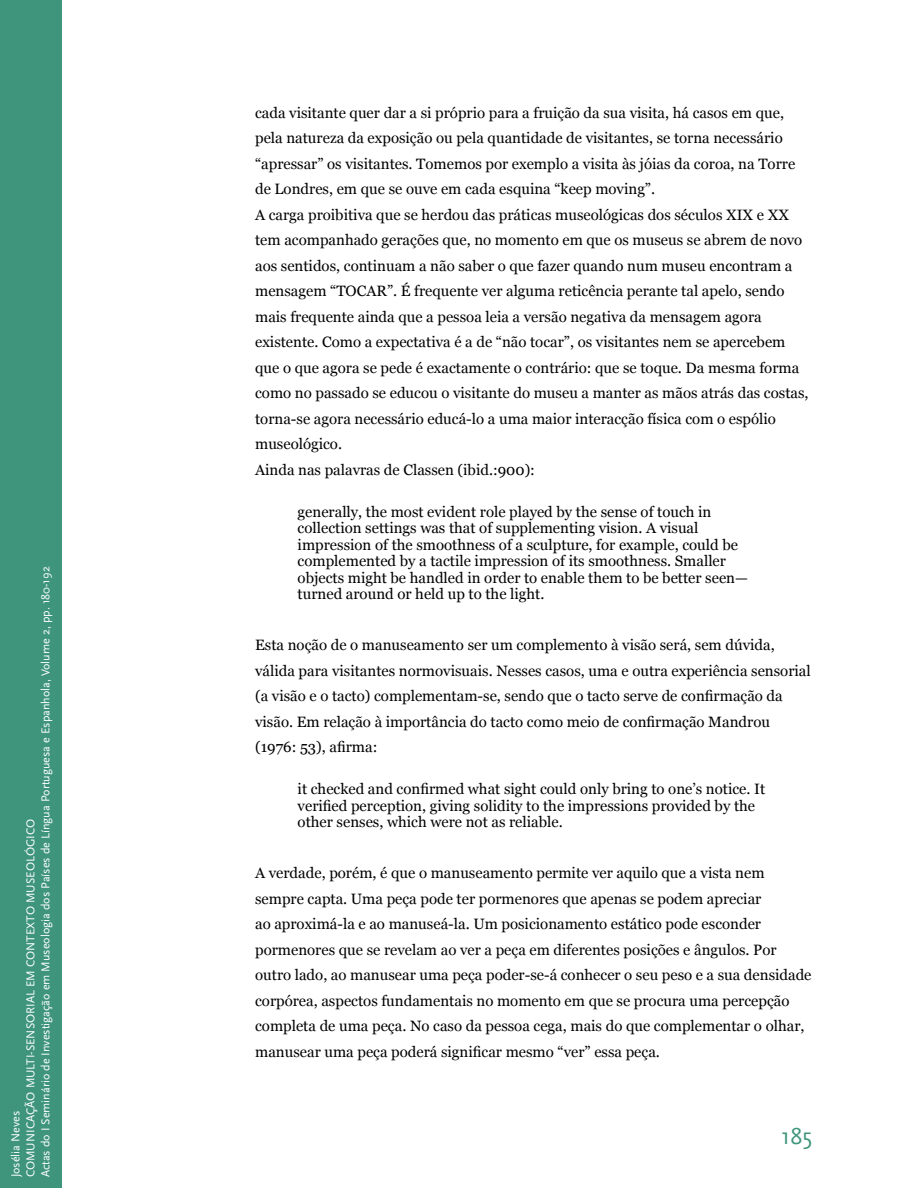
<style>
.page{position:relative;width:918px;height:1188px;background:#fff}
.page>*{position:absolute;margin:0;border:0;box-sizing:border-box;transform-origin:0 0}
.t1{font:24px "Scala Sans Pro";color:#3e957c}
.t2{font:15px/25.5px "Georgia";color:#000}
.t3{font:12px/15px "Scala Sans Pro";color:#fff}
</style>
<div class="page">
<div style="left:0;top:0;width:62px;height:1188px;background:#3e957c"></div>
<p class="t3" style="left:9px;top:1177px;width:613px;rotate:-90deg">Josélia Neves<br>COMUNICAÇÃO MULTI-SENSORIAL EM CONTEXTO MUSEOLÓGICO<br>Actas do I Seminário de Investigação em Museologia dos Países de Língua Portuguesa e Espanhola, Volume 2, pp. 180-192</p>
<p class="t2" style="left:255px;top:101px;width:555px">cada visitante quer dar a si próprio para a fruição da sua visita, há casos em que, pela natureza da exposição ou pela quantidade de visitantes, se torna necessário “apressar” os visitantes. Tomemos por exemplo a visita às jóias da coroa, na Torre de Londres, em que se ouve em cada esquina “keep moving”.<br>A carga proibitiva que se herdou das práticas museológicas dos séculos XIX e XX tem acompanhado gerações que, no momento em que os museus se abrem de novo aos sentidos, continuam a não saber o que fazer quando num museu encontram a mensagem “TOCAR”. É frequente ver alguma reticência perante tal apelo, sendo mais frequente ainda que a pessoa leia a versão negativa da mensagem agora existente. Como a expectativa é a de “não tocar”, os visitantes nem se apercebem que o que agora se pede é exactamente o contrário: que se toque. Da mesma forma como no passado se educou o visitante do museu a manter as mãos atrás das costas, torna-se agora necessário educá-lo a uma maior interacção física com o espólio museológico.<br>Ainda nas palavras de Classen (ibid.:900):</p>
<p class="t2" style="left:298px;top:504px;width:452px;line-height:16.5px">generally, the most evident role played by the sense of touch in collection settings was that of supplementing vision. A visual impression of the smoothness of a sculpture, for example, could be complemented by a tactile impression of its smoothness. Smaller objects might be handled in order to enable them to be better seen— turned around or held up to the light.</p>
<p class="t2" style="left:255px;top:633px;width:557px">Esta noção de o manuseamento ser um complemento à visão será, sem dúvida, válida para visitantes normovisuais. Nesses casos, uma e outra experiência sensorial (a visão e o tacto) complementam-se, sendo que o tacto serve de confirmação da visão. Em relação à importância do tacto como meio de confirmação Mandrou (1976: 53), afirma:</p>
<p class="t2" style="left:298px;top:782px;width:469px;line-height:16.5px">it checked and confirmed what sight could only bring to one’s notice. It verified perception, giving solidity to the impressions provided by the other senses, which were not as reliable.</p>
<p class="t2" style="left:255px;top:861px;width:558px">A verdade, porém, é que o manuseamento permite ver aquilo que a vista nem sempre capta. Uma peça pode ter pormenores que apenas se podem apreciar<br>ao aproximá-la e ao manuseá-la. Um posicionamento estático pode esconder pormenores que se revelam ao ver a peça em diferentes posições e ângulos. Por outro lado, ao manusear uma peça poder-se-á conhecer o seu peso e a sua densidade corpórea, aspectos fundamentais no momento em que se procura uma percepção completa de uma peça. No caso da pessoa cega, mais do que complementar o olhar, manusear uma peça poderá significar mesmo “ver” essa peça.</p>
<h1 class="t1" style="left:781px;top:1124px;width:33px">185</h1>
</div>
